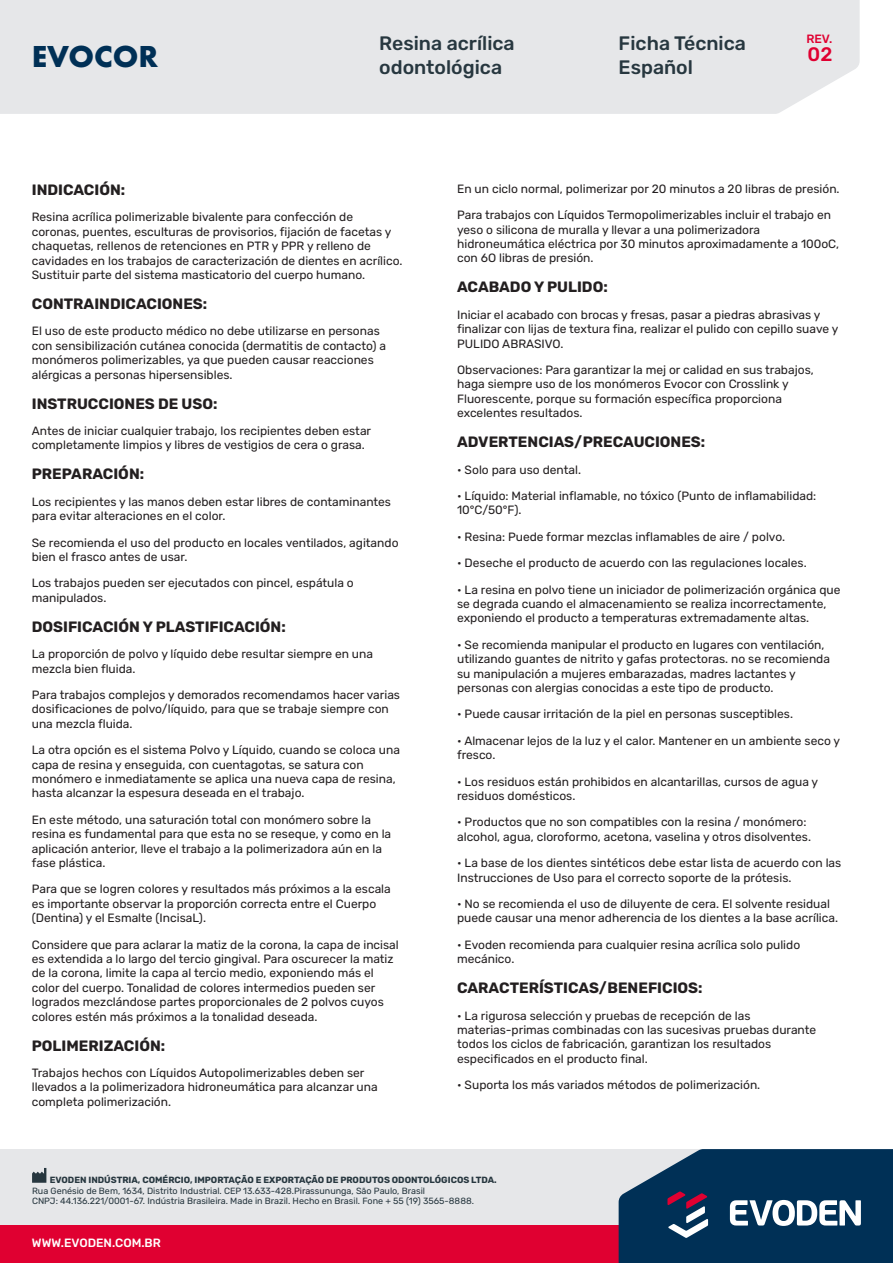
<style>
.page{position:relative;width:893px;height:1263px;background:#fff}
.page>*{position:absolute;margin:0;border:0;box-sizing:border-box;transform-origin:0 0}
.t1{font:700 31.5px "Futura PT";color:#003056}
.t2{font:500 19.5px/23.4px "Rubik";color:#27373f}
.t3{font:500 19.5px "Rubik";color:#e00031}
.t4{font:700 15px "Rubik";color:#231f20}
.t5{font:12px/14.4px "Rubik";color:#231f20}
.t6{font:500 12px "Rubik";color:#fff}
.t7{font:500 12px "Rubik";color:#e00031}
.t8{font:9px/10.8px "Rubik";color:#27373f}
.t9{font:700 9px "Rubik";color:#27373f}
</style>
<div class="page">
<div style="left:0;top:1149px;width:730px;height:114px;background:#e6e7e9"></div>
<div style="left:0;top:1226px;width:730px;height:37px;background:#e00031"></div>
<div style="left:0;top:0;width:860px;height:114px;background:#e6e7e9"></div>
<svg style="left:619px;top:1149px;width:274px;height:114px;background:#224a6b"></svg>
<svg style="left:32px;top:1168px;width:14px;height:15px"></svg>
<p class="t7" style="left:806px;top:33px;width:28px">REV.</p>
<h2 class="t2" style="left:379px;top:32px;width:137px">Resina acrílica odontológica</h2>
<h2 class="t2" style="left:619px;top:32px;width:129px">Ficha Técnica<br>Español</h2>
<h1 class="t1" style="left:32px;top:36px;width:128px">EVOCOR</h1>
<h2 class="t3" style="left:808px;top:44px;width:26px">02</h2>
<p class="t4" style="left:32px;top:181px;width:95px">INDICACIÓN:</p>
<p class="t5" style="left:32px;top:210px;width:372px">Resina acrílica polimerizable bivalente para confección de coronas, puentes, esculturas de provisorios, fijación de facetas y chaquetas, rellenos de retenciones en PTR y PPR y relleno de cavidades en los trabajos de caracterización de dientes en acrílico.<br>Sustituir parte del sistema masticatorio del cuerpo humano.</p>
<p class="t4" style="left:32px;top:295px;width:177px">CONTRAINDICACIONES:</p>
<p class="t5" style="left:32px;top:324px;width:356px">El uso de este producto médico no debe utilizarse en personas con sensibilización cutánea conocida (dermatitis de contacto) a monómeros polimerizables, ya que pueden causar reacciones alérgicas a personas hipersensibles.</p>
<p class="t4" style="left:32px;top:395px;width:187px">INSTRUCCIONES DE USO:</p>
<p class="t5" style="left:32px;top:424px;width:341px">Antes de iniciar cualquier trabajo, los recipientes deben estar completamente limpios y libres de vestigios de cera o grasa.</p>
<p class="t4" style="left:32px;top:466px;width:114px">PREPARACIÓN:</p>
<p class="t5" style="left:32px;top:495px;width:361px">Los recipientes y las manos deben estar libres de contaminantes para evitar alteraciones en el color.</p>
<p class="t5" style="left:32px;top:535px;width:368px">Se recomienda el uso del producto en locales ventilados, agitando bien el frasco antes de usar.</p>
<p class="t5" style="left:32px;top:576px;width:324px">Los trabajos pueden ser ejecutados con pincel, espátula o manipulados.</p>
<p class="t4" style="left:32px;top:618px;width:255px">DOSIFICACIÓN Y PLASTIFICACIÓN:</p>
<p class="t5" style="left:32px;top:647px;width:343px">La proporción de polvo y líquido debe resultar siempre en una mezcla bien fluida.</p>
<p class="t5" style="left:32px;top:688px;width:370px">Para trabajos complejos y demorados recomendamos hacer varias dosificaciones de polvo/líquido, para que se trabaje siempre con una mezcla fluida.</p>
<p class="t5" style="left:32px;top:743px;width:370px">La otra opción es el sistema Polvo y Líquido, cuando se coloca una capa de resina y enseguida, con cuentagotas, se satura con monómero e inmediatamente se aplica una nueva capa de resina, hasta alcanzar la espesura deseada en el trabajo.</p>
<p class="t5" style="left:32px;top:813px;width:361px">En este método, una saturación total con monómero sobre la resina es fundamental para que esta no se reseque, y como en la aplicación anterior, lleve el trabajo a la polimerizadora aún en la fase plástica.</p>
<p class="t5" style="left:32px;top:882px;width:361px">Para que se logren colores y resultados más próximos a la escala es importante observar la proporción correcta entre el Cuerpo (Dentina) y el Esmalte (IncisaL).</p>
<p class="t5" style="left:32px;top:937px;width:368px">Considere que para aclarar la matiz de la corona, la capa de incisal es extendida a lo largo del tercio gingival. Para oscurecer la matiz de la corona, limite la capa al tercio medio, exponiendo más el color del cuerpo. Tonalidad de colores intermedios pueden ser logrados mezclándose partes proporcionales de 2 polvos cuyos colores estén más próximos a la tonalidad deseada.</p>
<p class="t4" style="left:32px;top:1037px;width:135px">POLIMERIZACIÓN:</p>
<p class="t5" style="left:32px;top:1066px;width:347px">Trabajos hechos con Líquidos Autopolimerizables deben ser llevados a la polimerizadora hidroneumática para alcanzar una completa polimerización.</p>
<p class="t5" style="left:457px;top:176px;width:384px;line-height:26.4px">En un ciclo normal, polimerizar por 20 minutos a 20 libras de presión.<br>Para trabajos con Líquidos Termopolimerizables incluir el trabajo en</p>
<p class="t5" style="left:457px;top:222px;width:383px">yeso o silicona de muralla y llevar a una polimerizadora hidroneumática eléctrica por 30 minutos aproximadamente a 100oC, con 6O libras de presión.</p>
<p class="t4" style="left:457px;top:279px;width:152px">ACABADO Y PULIDO:</p>
<p class="t5" style="left:457px;top:308px;width:383px">Iniciar el acabado con brocas y fresas, pasar a piedras abrasivas y finalizar con lijas de textura fina, realizar el pulido con cepillo suave y<br>PULIDO ABRASIVO.</p>
<p class="t5" style="left:457px;top:363px;width:358px">Observaciones: Para garantizar la mej or calidad en sus trabajos, haga siempre uso de los monómeros Evocor con Crosslink y Fluorescente, porque su formación específica proporciona excelentes resultados.</p>
<p class="t4" style="left:457px;top:434px;width:250px">ADVERTENCIAS/PRECAUCIONES:</p>
<p class="t5" style="left:457px;top:462px;width:125px">• Solo para uso dental.</p>
<p class="t5" style="left:457px;top:489px;width:361px">• Líquido: Material inflamable, no tóxico (Punto de inflamabilidad:<br>10°C/50°F).</p>
<p class="t5" style="left:457px;top:530px;width:329px">• Resina: Puede formar mezclas inflamables de aire / polvo.</p>
<p class="t5" style="left:457px;top:556px;width:351px">• Deseche el producto de acuerdo con las regulaciones locales.</p>
<p class="t5" style="left:457px;top:582px;width:385px">• La resina en polvo tiene un iniciador de polimerización orgánica que se degrada cuando el almacenamiento se realiza incorrectamente, exponiendo el producto a temperaturas extremadamente altas.</p>
<p class="t5" style="left:457px;top:638px;width:374px">• Se recomienda manipular el producto en lugares con ventilación, utilizando guantes de nitrito y gafas protectoras. no se recomienda su manipulación a mujeres embarazadas, madres lactantes y personas con alergias conocidas a este tipo de producto.</p>
<p class="t5" style="left:457px;top:707px;width:337px">• Puede causar irritación de la piel en personas susceptibles.</p>
<p class="t5" style="left:457px;top:734px;width:384px">• Almacenar lejos de la luz y el calor. Mantener en un ambiente seco y fresco.</p>
<p class="t5" style="left:457px;top:774px;width:363px">• Los residuos están prohibidos en alcantarillas, cursos de agua y residuos domésticos.</p>
<p class="t5" style="left:457px;top:815px;width:355px">• Productos que no son compatibles con la resina / monómero: alcohol, agua, cloroformo, acetona, vaselina y otros disolventes.</p>
<p class="t5" style="left:457px;top:856px;width:386px">• La base de los dientes sintéticos debe estar lista de acuerdo con las<br>Instrucciones de Uso para el correcto soporte de la prótesis.</p>
<p class="t5" style="left:457px;top:897px;width:382px">• No se recomienda el uso de diluyente de cera. El solvente residual puede causar una menor adherencia de los dientes a la base acrílica.</p>
<p class="t5" style="left:457px;top:938px;width:345px">• Evoden recomienda para cualquier resina acrílica solo pulido mecánico.</p>
<p class="t4" style="left:457px;top:980px;width:247px">CARACTERÍSTICAS/BENEFICIOS:</p>
<p class="t5" style="left:457px;top:1008px;width:361px">• La rigurosa selección y pruebas de recepción de las materias-primas combinadas con las sucesivas pruebas durante todos los ciclos de fabricación, garantizan los resultados especificados en el producto final.</p>
<p class="t5" style="left:457px;top:1078px;width:305px">• Suporta los más variados métodos de polimerización.</p>
<p class="t9" style="left:50px;top:1174px;width:448px">EVODEN INDÚSTRIA, COMÉRCIO, IMPORTAÇÃO E EXPORTAÇÃO DE PRODUTOS ODONTOLÓGICOS LTDA.</p>
<p class="t8" style="left:32px;top:1185px;width:443px">Rua Genésio de Bem, 1634, Distrito Industrial. CEP 13.633-428.Pirassununga, São Paulo, Brasil<br>CNPJ: 44.136.221/0001-67. Indústria Brasileira. Made in Brazil. Hecho en Brasil. Fone + 55 (19) 3565-8888.</p>
<p class="t6" style="left:32px;top:1236px;width:130px">WWW.EVODEN.COM.BR</p>
</div>
